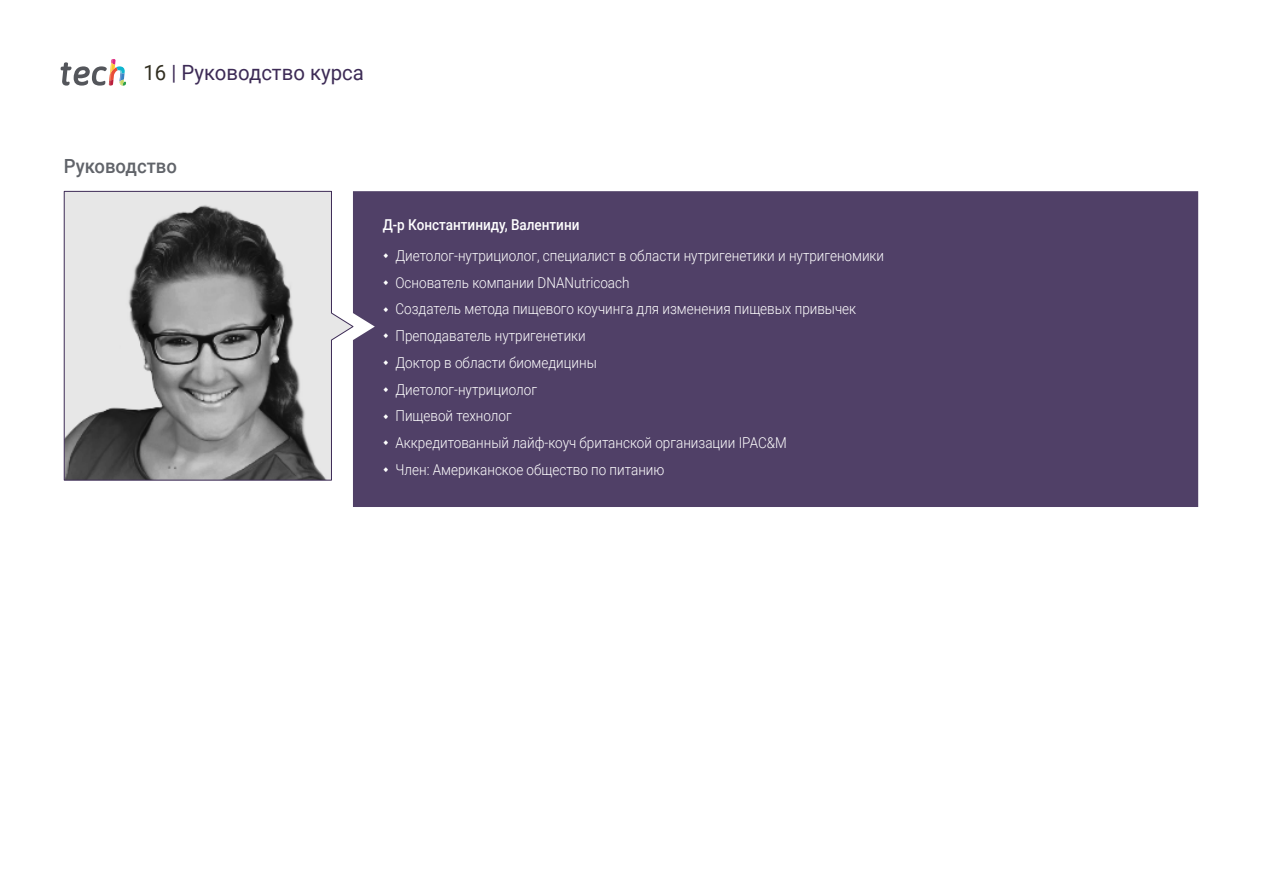
<style>
.page{position:relative;width:1263px;height:893px;background:#fff}
.page>*{position:absolute;margin:0;border:0;box-sizing:border-box;transform-origin:0 0}
.t1{font:21px "Roboto";color:#3d2b56}
.t2{font:500 19.5px "Roboto";color:#61646a;scale:.95 1}
.t3{font:300 15px/26.7px "Roboto";color:#fff;scale:.9 1}
.t4{font:500 15px "Roboto";color:#fff;scale:.9 1}
.s1{color:#312e20}
</style>
<div class="page">
<svg style="left:61px;top:59px;width:65px;height:27px"></svg>
<div style="left:353px;top:191px;width:845px;height:316px;background:#504067"></div>
<svg style="left:64px;top:191px;width:290px;height:289px;background:#9f9ea0"></svg>
<svg style="left:384px;top:253px;width:4px;height:5px"></svg>
<svg style="left:384px;top:280px;width:4px;height:5px"></svg>
<svg style="left:384px;top:307px;width:4px;height:5px"></svg>
<svg style="left:384px;top:334px;width:4px;height:5px"></svg>
<svg style="left:384px;top:360px;width:4px;height:5px"></svg>
<svg style="left:384px;top:387px;width:4px;height:5px"></svg>
<svg style="left:384px;top:414px;width:4px;height:5px"></svg>
<svg style="left:384px;top:441px;width:4px;height:5px"></svg>
<svg style="left:384px;top:467px;width:4px;height:5px"></svg>
<h1 class="t1" style="left:144px;top:57px;width:222px"><span class="s1">16</span> | Руководство курса</h1>
<h2 class="t2" style="left:64px;top:152px;width:121px">Руководство</h2>
<p class="t4" style="left:383px;top:214px;width:220px">Д-р Константиниду, Валентини</p>
<p class="t3" style="left:395px;top:242px;width:544px">Диетолог-нутрициолог, специалист в области нутригенетики и нутригеномики Основатель компании DNANutricoach<br>Создатель метода пищевого коучинга для изменения пищевых привычек Преподаватель нутригенетики<br>Доктор в области биомедицины<br>Диетолог-нутрициолог<br>Пищевой технолог<br>Аккредитованный лайф-коуч британской организации IPAC&amp;M<br>Член: Американское общество по питанию</p>
</div>
